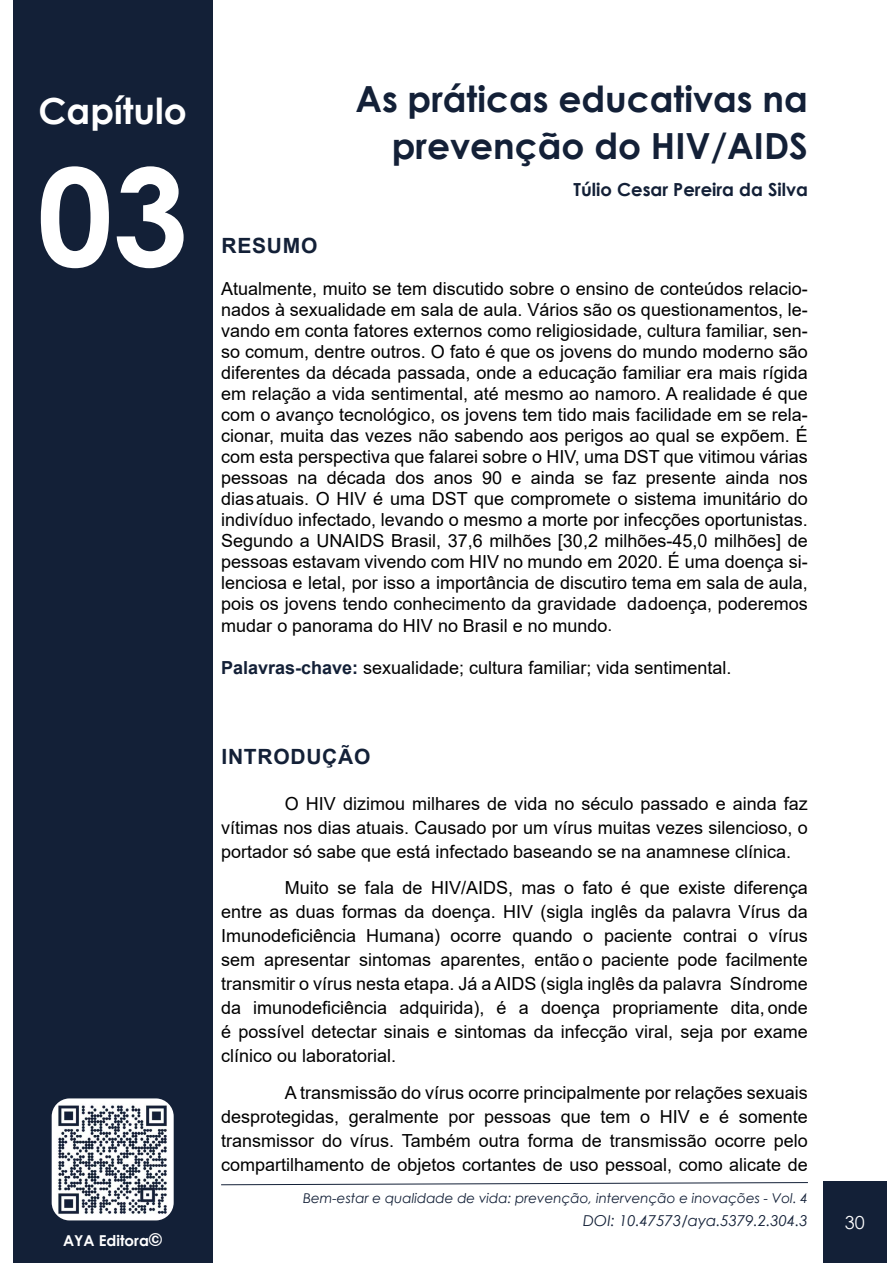
<style>
.page{position:relative;width:893px;height:1263px;background:#fff}
.page>*{position:absolute;margin:0;border:0;box-sizing:border-box;transform-origin:0 0}
.t1{font:700 135px "Century Gothic";color:#fff}
.t2{font:700 36px/46.5px "Century Gothic";color:#132037;text-align:right}
.t3{font:700 36px "Century Gothic";color:#fff}
.t4{font:700 21px "Arial";letter-spacing:.035em;color:#132037}
.t5{font:18px/21px "Arial";color:#000;text-align:justify}
.t6{font:700 18px "Century Gothic";color:#132037}
.t7{font:18px "Century Gothic";color:#fff}
.t8{font:italic 15px "Century Gothic";color:#132037}
.t9{font:700 15px "Century Gothic";color:#fff}
.t10{font:italic 13.5px "Century Gothic";color:#132037}
.s1{font-family:"Helvetica";font-size:18px}
.s2{font-size:17.25px}
.s3{font-weight:700;color:#132037}
</style>
<div class="page">
<div style="left:13px;top:0;width:200px;height:1263px;background:#132037"></div>
<svg style="left:221px;top:1182px;width:587px;height:3px"></svg>
<div style="left:823px;top:1182px;width:63px;height:81px;background:#132037"></div>
<img style="left:52px;top:1098px;width:122px;height:122px">
<h2 class="t3" style="left:39px;top:84px;width:150px">Capítulo</h2>
<h1 class="t1" style="left:37px;top:114px;width:153px">03</h1>
<p class="t9" style="left:63px;top:1229px;width:101px">AYA Editora<span class="s1">©</span></p>
<h2 class="t2" style="left:355px;top:74px;width:454px">As práticas educativas na prevenção do HIV/AIDS</h2>
<p class="t6" style="left:574px;top:176px;width:236px">Túlio Cesar Pereira da Silva</p>
<p class="t4" style="left:221px;top:231px;width:97px">RESUMO</p>
<p class="t5" style="left:221px;top:278px;width:588px">Atualmente, muito se tem discutido sobre o ensino de conteúdos relacio&shy;nados à sexualidade em sala de aula. Vários são os questionamentos, le&shy;vando em conta fatores externos como religiosidade, cultura familiar, sen&shy;so comum, dentre outros. O fato é que os jovens do mundo moderno são diferentes da década passada, onde a educação familiar era mais rígida em relação a vida sentimental, até mesmo ao namoro. A realidade é que com o avanço tecnológico, os jovens tem tido mais facilidade em se rela&shy;cionar, muita das vezes não sabendo aos perigos ao qual se expõem. É com esta perspectiva que falarei sobre o HIV, uma DST que vitimou várias pessoas na década dos anos 90 e ainda se faz presente ainda nos dias atuais. O HIV é uma DST que compromete o sistema imunitário do indivíduo infectado, levando o mesmo a morte por infecções oportunistas.<br>Segundo a UNAIDS Brasil, 37,6 milhões [30,2 milhões-45,0 milhões] de pessoas estavam vivendo com HIV no mundo em 2020. É uma doença si&shy;lenciosa e letal, por isso a importância de discutir o tema em sala de aula, pois os jovens tendo conhecimento da gravidade da doença, poderemos mudar o panorama do HIV no Brasil e no mundo<span class="s2">.</span></p>
<p class="t5" style="left:221px;top:657px;width:512px"><span class="s3">Palavras-chave:</span> sexualidade; cultura familiar; vida sentimental.</p>
<p class="t4" style="left:221px;top:742px;width:150px">INTRODUÇÃO</p>
<p class="t5" style="left:221px;top:791px;width:588px;line-height:24px;text-indent:64px">O HIV dizimou milhares de vida no século passado e ainda faz vítimas nos dias atuais. Causado por um vírus muitas vezes silencioso, o portador só sabe que está infectado baseando se na anamnese clínica.</p>
<p class="t5" style="left:221px;top:876px;width:588px;line-height:24px;text-indent:64px">Muito se fala de HIV/AIDS, mas o fato é que existe diferença entre as duas formas da doença. HIV (sigla inglês da palavra Vírus da Imunodeficiência Humana) ocorre quando o paciente contrai o vírus sem apresentar sintomas aparentes, então o paciente pode facilmente transmitir o vírus nesta etapa. Já a AIDS (sigla inglês da palavra Síndrome da imunodeficiência adquirida), é a doença propriamente dita, onde é possível detectar sinais e sintomas da infecção viral, seja por exame clínico ou laboratorial.</p>
<p class="t5" style="left:221px;top:1081px;width:588px;line-height:24px;text-indent:64px">A transmissão do vírus ocorre principalmente por relações sexuais desprotegidas, geralmente por pessoas que tem o HIV e é somente transmissor do vírus. Também outra forma de transmissão ocorre pelo compartilhamento de objetos cortantes de uso pessoal, como alicate de</p>
<p class="t10" style="left:303px;top:1189px;width:506px">Bem-estar e qualidade de vida: prevenção, intervenção e inovações - Vol. 4</p>
<p class="t8" style="left:583px;top:1210px;width:226px">DOI: 10.47573/aya.5379.2.304.3</p>
<p class="t7" style="left:845px;top:1210px;width:21px">30</p>
</div>
